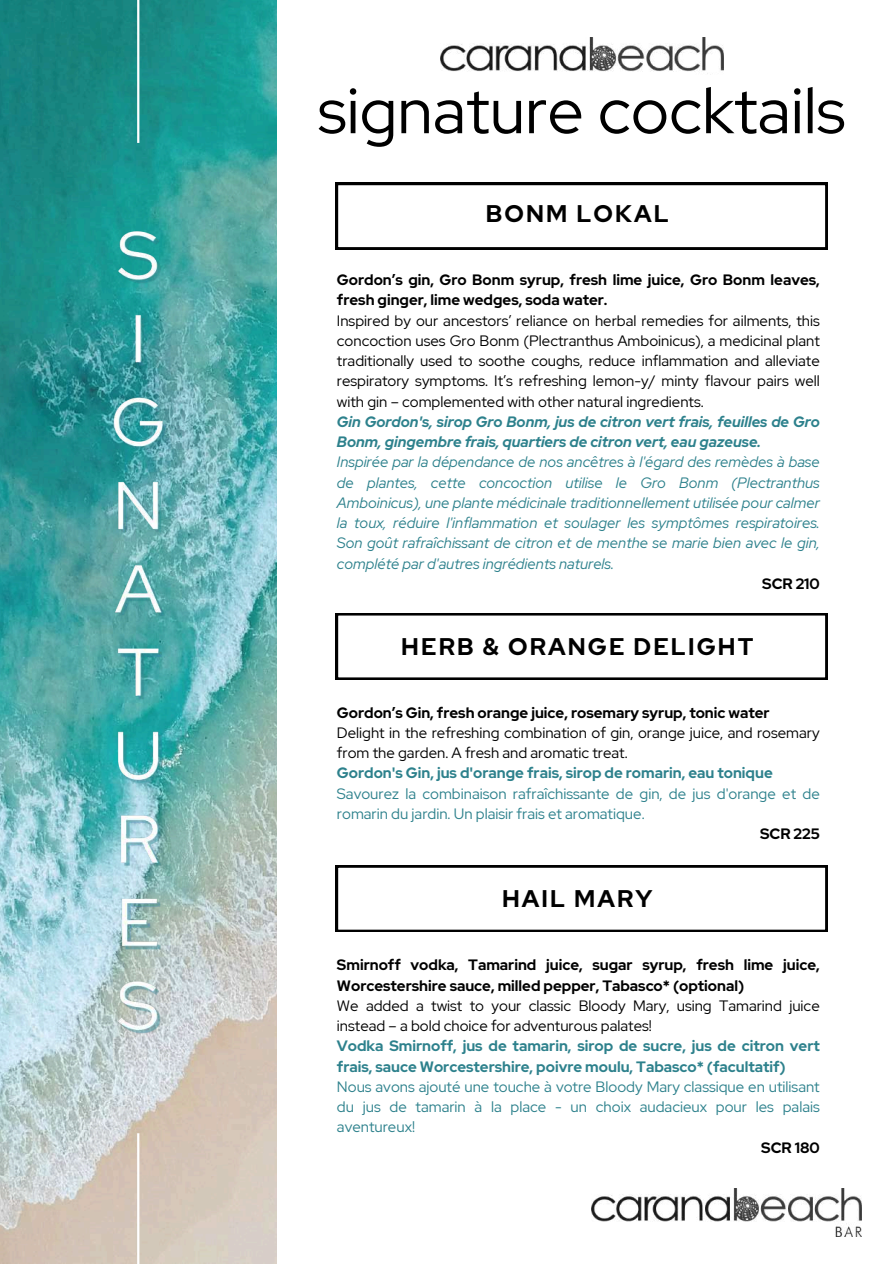
<style>
.page{position:relative;width:894px;height:1264px;background:#fff}
.page>*{position:absolute;margin:0;border:0;box-sizing:border-box;transform-origin:0 0}
.t1{font:64.5px "Red Hat Display";color:#000}
.t2{font:700 24px "Red Hat Display";letter-spacing:.085em;color:#000}
.t3{font:15px/20.2px "Red Hat Display";color:#000}
.t4{font:italic 15px/20.2px "Red Hat Display";color:#2d818c;text-align:justify}
.t5{font:700 15px/20.2px "Red Hat Display";color:#000}
.t6{font:15px/20.2px "Red Hat Display";color:#2d818c}
.t7{font:700 15px/20.2px "Red Hat Display";color:#2d818c}
.t8{font:italic 700 15px/20.2px "Red Hat Display";color:#2d818c}
</style>
<div class="page">
<img style="left:0;top:0;width:277px;height:1263px">
<hr style="left:137px;top:0;width:2px;height:143px;background:#fff">
<hr style="left:137px;top:1133px;width:2px;height:130px;background:#fff">
<img style="left:591px;top:1188px;width:270px;height:48px">
<svg style="left:336px;top:183px;width:491px;height:66px"></svg>
<img style="left:440px;top:38px;width:282px;height:36px">
<img style="left:111px;top:211px;width:56px;height:839px">
<svg style="left:336px;top:613px;width:491px;height:66px"></svg>
<svg style="left:336px;top:865px;width:491px;height:66px"></svg>
<h1 class="t1" style="left:318px;top:67px;width:529px">signature cocktails</h1>
<h2 class="t2" style="left:485px;top:197px;width:184px">BONM LOKAL</h2>
<p class="t5" style="left:337px;top:269px;width:484px">Gordon’s gin, Gro Bonm syrup, fresh lime juice, Gro Bonm leaves, fresh ginger, lime wedges, soda water.</p>
<p class="t3" style="left:337px;top:310px;width:484px;text-align:justify">Inspired by our ancestors’ reliance on herbal remedies for ailments, this concoction uses Gro Bonm (Plectranthus Amboinicus), a medicinal plant traditionally used to soothe coughs, reduce inflammation and alleviate respiratory symptoms. It’s refreshing lemon-y/ minty flavour pairs well with gin – complemented with other natural ingredients.</p>
<p class="t8" style="left:337px;top:411px;width:484px">Gin Gordon's, sirop Gro Bonm, jus de citron vert frais, feuilles de Gro<br>Bonm, gingembre frais, quartiers de citron vert, eau gazeuse.</p>
<p class="t4" style="left:337px;top:452px;width:484px">Inspirée par la dépendance de nos ancêtres à l'égard des remèdes à base de plantes, cette concoction utilise le Gro Bonm (Plectranthus Amboinicus), une plante médicinale traditionnellement utilisée pour calmer la toux, réduire l'inflammation et soulager les symptômes respiratoires.<br>Son goût rafraîchissant de citron et de menthe se marie bien avec le gin, complété par d'autres ingrédients naturels.</p>
<p class="t5" style="left:762px;top:573px;width:59px">SCR 210</p>
<h2 class="t2" style="left:401px;top:630px;width:353px">HERB &amp; ORANGE DELIGHT</h2>
<p class="t5" style="left:337px;top:702px;width:434px">Gordon’s Gin, fresh orange juice, rosemary syrup, tonic water</p>
<p class="t3" style="left:337px;top:722px;width:484px">Delight in the refreshing combination of gin, orange juice, and rosemary from the garden. A fresh and aromatic treat.</p>
<p class="t7" style="left:337px;top:762px;width:437px">Gordon's Gin, jus d'orange frais, sirop de romarin, eau tonique</p>
<p class="t6" style="left:337px;top:783px;width:484px">Savourez la combinaison rafraîchissante de gin, de jus d'orange et de romarin du jardin. Un plaisir frais et aromatique.</p>
<p class="t5" style="left:759px;top:823px;width:61px">SCR 225</p>
<h2 class="t2" style="left:502px;top:882px;width:152px">HAIL MARY</h2>
<p class="t5" style="left:337px;top:954px;width:484px">Smirnoff vodka, Tamarind juice, sugar syrup, fresh lime juice,<br>Worcestershire sauce, milled pepper, Tabasco* (optional)</p>
<p class="t3" style="left:337px;top:995px;width:484px">We added a twist to your classic Bloody Mary, using Tamarind juice instead – a bold choice for adventurous palates!</p>
<p class="t7" style="left:337px;top:1035px;width:484px">Vodka Smirnoff, jus de tamarin, sirop de sucre, jus de citron vert frais, sauce Worcestershire, poivre moulu, Tabasco* (facultatif)</p>
<p class="t6" style="left:337px;top:1076px;width:484px;text-align:justify">Nous avons ajouté une touche à votre Bloody Mary classique en utilisant du jus de tamarin à la place - un choix audacieux pour les palais aventureux!</p>
<p class="t5" style="left:761px;top:1137px;width:60px">SCR 180</p>
</div>
